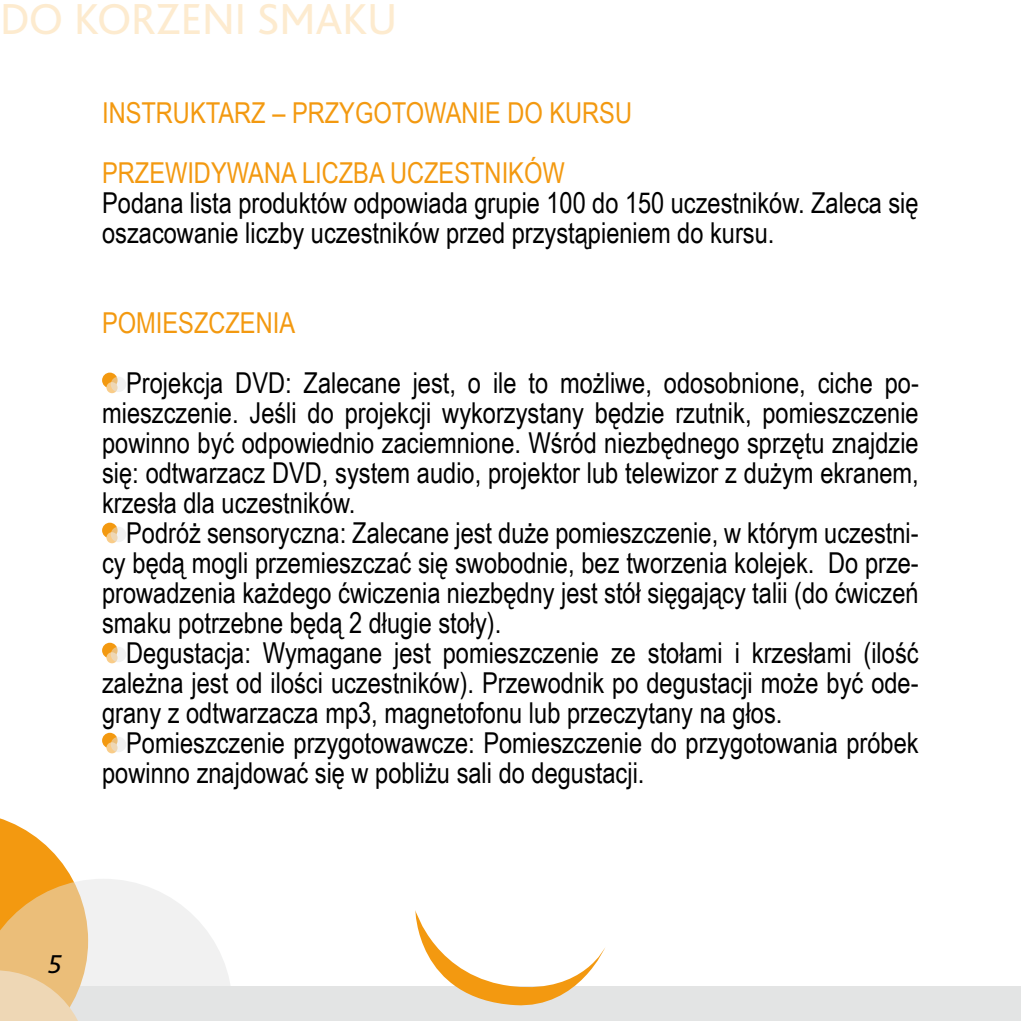
<style>
.page{position:relative;width:1021px;height:1021px;background:#fff}
.page>*{position:absolute;margin:0;border:0;box-sizing:border-box;transform-origin:0 0}
.t1{font:45.3px "Bliss";color:#fdebcf}
.t2{font:28.8px/30px "Arial Narrow";color:#000;text-align:justify}
.t3{font:28.8px/60px "Arial Narrow";color:#f39910}
.t4{font:italic 27px "Bliss";color:#000}
</style>
<div class="page">
<div style="left:5px;top:986px;width:1015px;height:34px;background:#e3e4e4"></div>
<svg style="left:102px;top:372px;width:16px;height:16px"></svg>
<div style="left:106px;top:382px;width:12px;height:11px;background:#f9cc88;border-radius:50%"></div>
<svg style="left:111px;top:376px;width:15px;height:16px"></svg>
<svg style="left:102px;top:522px;width:16px;height:16px"></svg>
<div style="left:106px;top:532px;width:12px;height:11px;background:#f9cc88;border-radius:50%"></div>
<svg style="left:111px;top:526px;width:15px;height:16px"></svg>
<svg style="left:102px;top:642px;width:16px;height:16px"></svg>
<svg style="left:106px;top:652px;width:12px;height:11px"></svg>
<svg style="left:111px;top:646px;width:15px;height:16px"></svg>
<svg style="left:102px;top:732px;width:16px;height:16px"></svg>
<svg style="left:106px;top:742px;width:12px;height:11px"></svg>
<svg style="left:111px;top:736px;width:15px;height:16px"></svg>
<svg style="left:0;top:818px;width:230px;height:202px"></svg>
<svg style="left:415px;top:910px;width:190px;height:96px"></svg>
<h1 class="t1" style="left:0;top:-5px;width:399px">DO KORZENI SMAKU</h1>
<p class="t3" style="left:102px;top:82px;width:531px">INSTRUKTARZ – PRZYGOTOWANIE DO KURSU<br>PRZEWIDYWANA LICZBA UCZESTNIKÓW</p>
<p class="t2" style="left:102px;top:187px;width:818px">Podana lista produktów odpowiada grupie 100 do 150 uczestników. Zaleca się oszacowanie liczby uczestników przed przystąpieniem do kursu.</p>
<p class="t3" style="left:102px;top:292px;width:194px">POMIESZCZENIA</p>
<p class="t2" style="left:102px;top:367px;width:818px;text-indent:24px">Projekcja DVD: Zalecane jest, o ile to możliwe, odosobnione, ciche po&shy;mieszczenie. Jeśli do projekcji wykorzystany będzie rzutnik, pomieszczenie powinno być odpowiednio zaciemnione. Wśród niezbędnego sprzętu znajdzie się: odtwarzacz DVD, system audio, projektor lub telewizor z dużym ekranem, krzesła dla uczestników.</p>
<p class="t2" style="left:102px;top:517px;width:818px;text-indent:24px">Podróż sensoryczna: Zalecane jest duże pomieszczenie, w którym uczestni&shy;cy będą mogli przemieszczać się swobodnie, bez tworzenia kolejek. Do prze&shy;prowadzenia każdego ćwiczenia niezbędny jest stół sięgający talii (do ćwiczeń smaku potrzebne będą 2 długie stoły).</p>
<p class="t2" style="left:102px;top:637px;width:818px;text-indent:24px">Degustacja: Wymagane jest pomieszczenie ze stołami i krzesłami (ilość zależna jest od ilości uczestników). Przewodnik po degustacji może być ode&shy;grany z odtwarzacza mp3, magnetofonu lub przeczytany na głos.</p>
<p class="t2" style="left:102px;top:727px;width:818px;text-indent:24px">Pomieszczenie przygotowawcze: Pomieszczenie do przygotowania próbek powinno znajdować się w pobliżu sali do degustacji.</p>
<p class="t4" style="left:48px;top:949px;width:15px">5</p>
</div>
